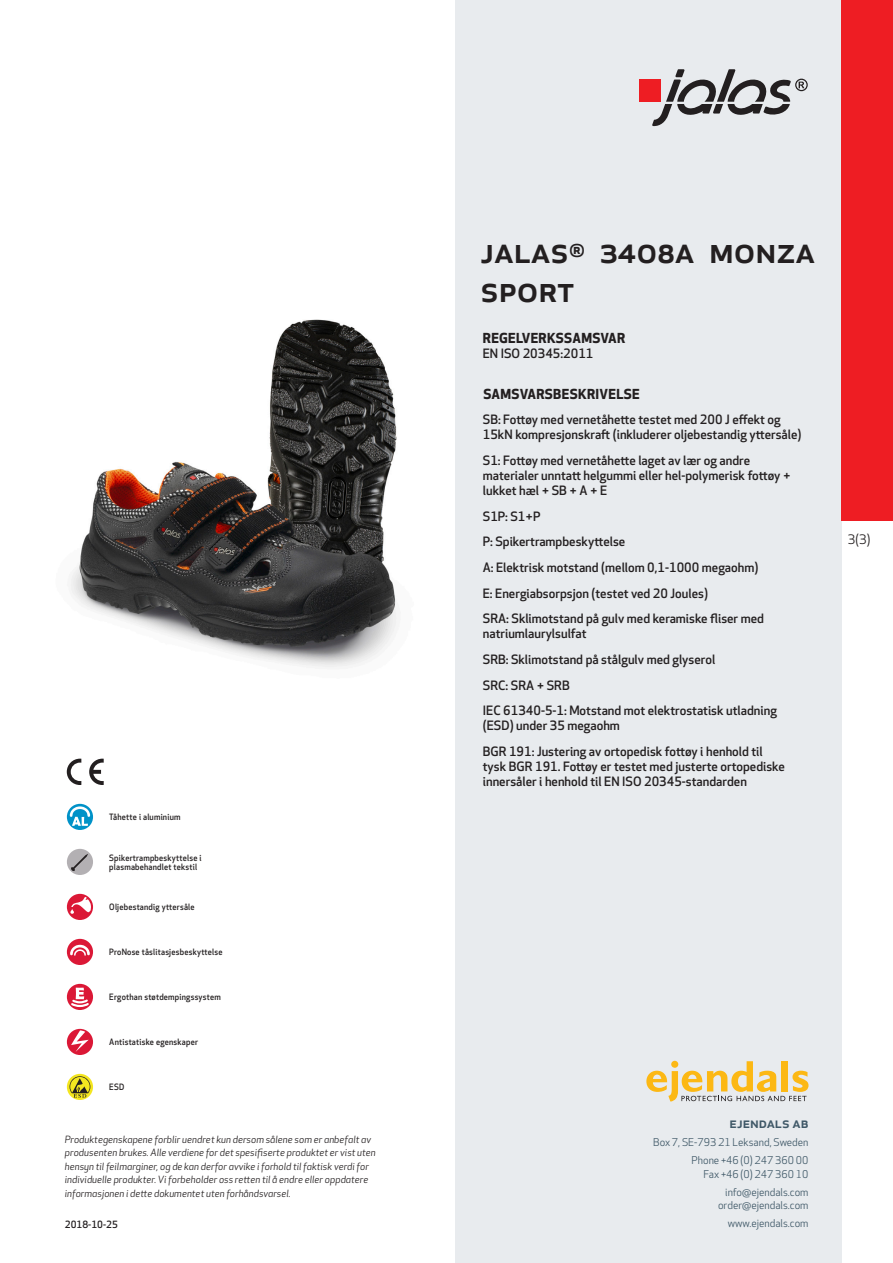
<style>
.page{position:relative;width:893px;height:1263px;background:#fff}
.page>*{position:absolute;margin:0;border:0;box-sizing:border-box;transform-origin:0 0}
.prodname{font:500 36px/39px "Apex New";color:#231f20}
.t1{font:500 15px "Apex New";color:#405968}
.Funktion_body{font:700 13.5px "Apex New";letter-spacing:.025em;color:#231f20}
.t2{font:12.75px "Apex New";color:#231f20}
.Funktion_body-2{font:500 12.6px/15px "Apex New";color:#231f20}
.t3{font:10.5px/18px "Apex New";color:#405968;text-align:right}
.t4{font:italic 9.75px/13.5px "Apex New";letter-spacing:.005em;color:#231f20}
.t5{font:500 9.75px "Apex New";color:#231f20}
.Artikel{font:500 8.55px/9px "Apex New";letter-spacing:.025em;color:#231f20;scale:.95 1}
</style>
<div class="page">
<div style="left:455px;top:0;width:387px;height:1263px;background:#e8ebee"></div>
<svg style="left:646px;top:1061px;width:162px;height:40px"></svg>
<img style="left:70px;top:320px;width:327px;height:348px">
<div style="left:842px;top:0;width:51px;height:520px;background:#ee1d23"></div>
<svg style="left:67px;top:804px;width:26px;height:26px"></svg>
<svg style="left:70px;top:806px;width:20px;height:20px"></svg>
<div style="left:67px;top:849px;width:26px;height:26px;background:#b3b0b3;border-radius:50%"></div>
<svg style="left:71px;top:854px;width:17px;height:17px"></svg>
<div style="left:67px;top:894px;width:26px;height:26px;background:#db1836;border-radius:50%"></div>
<svg style="left:70px;top:897px;width:21px;height:17px"></svg>
<div style="left:67px;top:939px;width:26px;height:26px;background:#db1836;border-radius:50%"></div>
<svg style="left:70px;top:945px;width:20px;height:11px"></svg>
<svg style="left:67px;top:984px;width:26px;height:26px"></svg>
<svg style="left:69px;top:988px;width:22px;height:20px"></svg>
<div style="left:67px;top:1029px;width:26px;height:26px;background:#db1836;border-radius:50%"></div>
<svg style="left:71px;top:1030px;width:18px;height:22px"></svg>
<svg style="left:67px;top:1074px;width:26px;height:26px"></svg>
<svg style="left:70px;top:1076px;width:20px;height:22px"></svg>
<svg style="left:89px;top:759px;width:15px;height:26px"></svg>
<svg style="left:67px;top:759px;width:14px;height:26px"></svg>
<div style="left:639px;top:80px;width:22px;height:22px;background:#ee1d23"></div>
<svg style="left:652px;top:69px;width:156px;height:57px"></svg>
<p class="Artikel" style="left:109px;top:812px;width:77px">Tåhette i aluminium</p>
<p class="Artikel" style="left:109px;top:853px;width:99px">Spikertrampbeskyttelse i plasmabehandlet tekstil</p>
<p class="Artikel" style="left:109px;top:902px;width:91px">Oljebestandig yttersåle</p>
<p class="Artikel" style="left:109px;top:947px;width:121px">ProNose tåslitasjesbeskyttelse</p>
<p class="Artikel" style="left:109px;top:992px;width:119px">Ergothan støtdempingssystem</p>
<p class="Artikel" style="left:109px;top:1037px;width:95px">Antistatiske egenskaper</p>
<p class="Artikel" style="left:109px;top:1082px;width:17px">ESD</p>
<p class="t4" style="left:65px;top:1132px;width:312px">Produktegenskapene forblir uendret kun dersom sålene som er anbefalt av produsenten brukes. Alle verdiene for det spesifiserte produktet er vist uten hensyn til feilmarginer, og de kan derfor avvike i forhold til faktisk verdi for individuelle produkter. Vi forbeholder oss retten til å endre eller oppdatere informasjonen i dette dokumentet uten forhåndsvarsel.</p>
<p class="t5" style="left:65px;top:1218px;width:54px">2018-10-25</p>
<p class="prodname" style="left:480px;top:230px;width:334px">JALAS<sup>®</sup> 3408A Monza<br>Sport</p>
<p class="Funktion_body" style="left:483px;top:328px;width:144px">REGELVERKSSAMSVAR</p>
<p class="Funktion_body-2" style="left:483px;top:346px;width:112px">EN ISO 20345:2011</p>
<p class="Funktion_body" style="left:483px;top:384px;width:158px">SAMSVARSBESKRIVELSE</p>
<p class="Funktion_body-2" style="left:483px;top:412px;width:320px">SB: Fottøy med vernetåhette testet med 200 J effekt og<br>15kN kompresjonskraft (inkluderer oljebestandig yttersåle)</p>
<p class="Funktion_body-2" style="left:483px;top:453px;width:309px">S1: Fottøy med vernetåhette laget av lær og andre materialer unntatt helgummi eller hel-polymerisk fottøy + lukket hæl + SB + A + E</p>
<p class="Funktion_body-2" style="left:483px;top:508px;width:59px">S1P: S1+P</p>
<p class="Funktion_body-2" style="left:483px;top:534px;width:144px">P: Spikertrampbeskyttelse</p>
<p class="Funktion_body-2" style="left:483px;top:560px;width:277px">A: Elektrisk motstand (mellom 0,1-1000 megaohm)</p>
<p class="Funktion_body-2" style="left:483px;top:585px;width:227px">E: Energiabsorpsjon (testet ved 20 Joules)</p>
<p class="Funktion_body-2" style="left:483px;top:611px;width:283px">SRA: Sklimotstand på gulv med keramiske fliser med natriumlaurylsulfat</p>
<p class="Funktion_body-2" style="left:483px;top:652px;width:234px">SRB: Sklimotstand på stålgulv med glyserol</p>
<p class="Funktion_body-2" style="left:483px;top:677px;width:88px">SRC: SRA + SRB</p>
<p class="Funktion_body-2" style="left:483px;top:703px;width:296px">IEC 61340-5-1: Motstand mot elektrostatisk utladning (ESD) under 35 megaohm</p>
<p class="Funktion_body-2" style="left:483px;top:743px;width:304px">BGR 191: Justering av ortopedisk fottøy i henhold til tysk BGR 191. Fottøy er testet med justerte ortopediske innersåler i henhold til EN ISO 20345-standarden</p>
<p class="t2" style="left:848px;top:531px;width:24px">3(3)</p>
<p class="t1" style="left:729px;top:1113px;width:80px">ejendals ab</p>
<p class="t3" style="left:653px;top:1133px;width:157px">Box 7, SE-793 21 Leksand, Sweden<br>Phone +46 (0) 247 360 00</p>
<p class="t3" style="left:703px;top:1165px;width:107px">Fax +46 (0) 247 360 10 info@ejendals.com</p>
<p class="t3" style="left:718px;top:1196px;width:92px">order@ejendals.com</p>
<p class="t3" style="left:728px;top:1215px;width:82px">www.ejendals.com</p>
</div>
